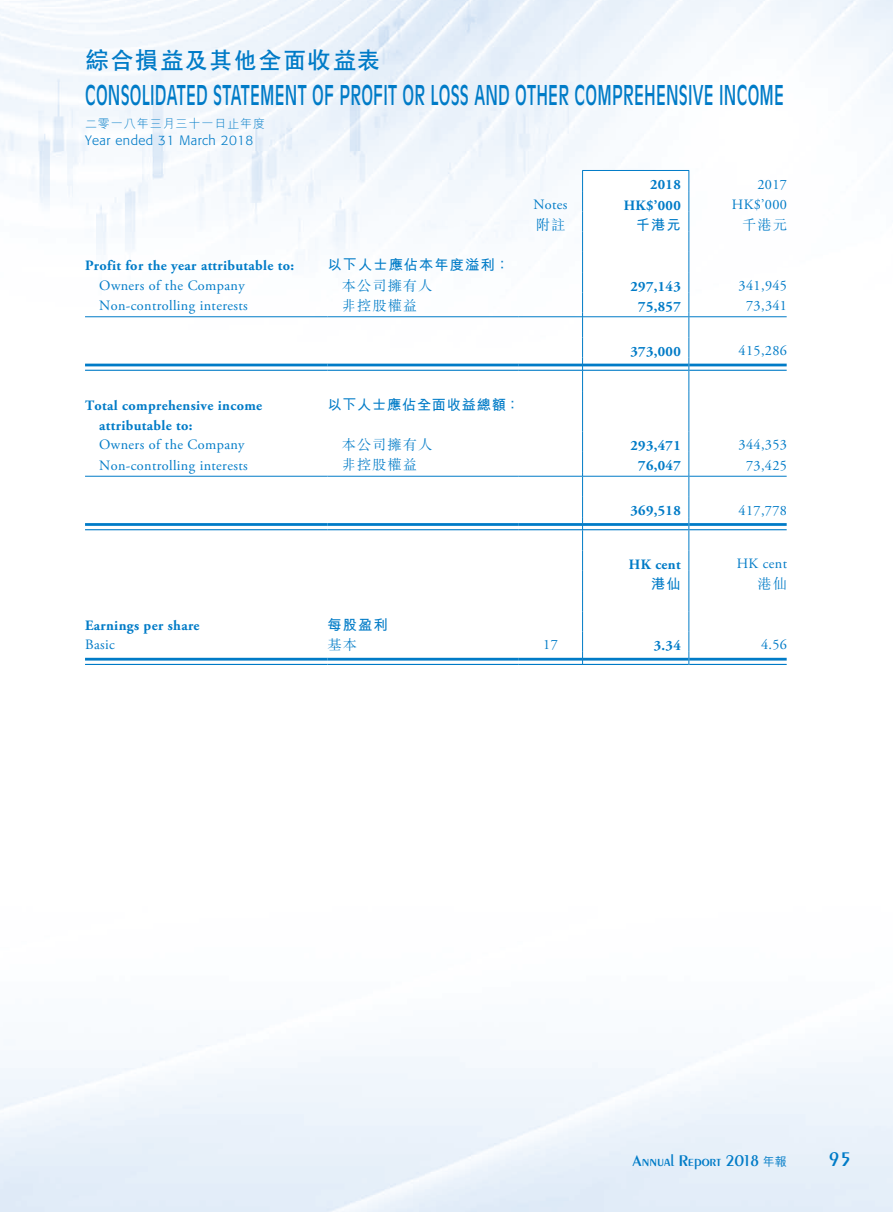
<style>
.page{position:relative;width:893px;height:1212px;background:#fff}
.page>*{position:absolute;margin:0;border:0;box-sizing:border-box;transform-origin:0 0}
.t1{font:27px "Antique Olive Std";letter-spacing:.015em;color:#007bc7;scale:.6 1}
.t2{font:700 24px "C Hei 2 HK";letter-spacing:.03em;color:#007bc7}
.t3{font:600 21px "Peignot LT Std";color:#007bc7}
.t4{font:600 16.5px "Peignot LT Std";color:#007bc7}
.t5{font:14.25px "Adobe Garamond Pro";letter-spacing:.025em;color:#007bc7}
.t6{font:700 14.25px/20.2px "Adobe Garamond Pro";letter-spacing:.025em;color:#007bc7}
.t7{font:300 14.25px "M Sung HK";letter-spacing:.075em;color:#007bc7}
.t8{font:700 14.25px "M Hei HK";letter-spacing:.075em;color:#007bc7}
.t9{font:700 14.25px "M Hei HK";letter-spacing:.05em;color:#007bc7}
.t10{font:300 13.5px "Formata";letter-spacing:.03em;color:#007bc7}
.t11{font:300 12px "M Hei HK";letter-spacing:.08em;color:#007bc7}
.s1{font-family:"M Hei HK";font-weight:500;font-size:12px}
</style>
<div class="page">
<img style="left:0;top:0;width:893px;height:1212px">
<svg style="left:583px;top:171px;width:105px;height:493px"></svg>
<hr style="left:582px;top:170px;width:107px;height:1px;background:#007bc7">
<svg style="left:582px;top:171px;width:1px;height:220px"></svg>
<hr style="left:582px;top:391px;width:1px;height:41px;background:#007bc7">
<svg style="left:582px;top:432px;width:1px;height:233px"></svg>
<svg style="left:688px;top:171px;width:1px;height:220px"></svg>
<hr style="left:688px;top:391px;width:1px;height:41px;background:#007bc7">
<svg style="left:688px;top:432px;width:1px;height:233px"></svg>
<hr style="left:85px;top:316px;width:242px;height:1px;background:#007bc7">
<hr style="left:327px;top:316px;width:192px;height:1px;background:#007bc7">
<hr style="left:519px;top:316px;width:63px;height:1px;background:#007bc7">
<hr style="left:583px;top:316px;width:105px;height:1px;background:#007bc7">
<hr style="left:689px;top:316px;width:98px;height:1px;background:#007bc7">
<hr style="left:85px;top:364px;width:242px;height:2px;background:#007bc7">
<hr style="left:85px;top:370px;width:242px;height:1px;background:#007bc7">
<hr style="left:327px;top:364px;width:192px;height:2px;background:#007bc7">
<hr style="left:327px;top:370px;width:192px;height:1px;background:#007bc7">
<hr style="left:519px;top:364px;width:63px;height:2px;background:#007bc7">
<hr style="left:519px;top:370px;width:63px;height:1px;background:#007bc7">
<hr style="left:583px;top:364px;width:105px;height:2px;background:#007bc7">
<hr style="left:583px;top:370px;width:105px;height:1px;background:#007bc7">
<hr style="left:689px;top:364px;width:98px;height:2px;background:#007bc7">
<hr style="left:689px;top:370px;width:98px;height:1px;background:#007bc7">
<hr style="left:85px;top:476px;width:242px;height:1px;background:#007bc7">
<hr style="left:327px;top:476px;width:192px;height:1px;background:#007bc7">
<hr style="left:519px;top:476px;width:63px;height:1px;background:#007bc7">
<hr style="left:583px;top:476px;width:105px;height:1px;background:#007bc7">
<hr style="left:689px;top:476px;width:98px;height:1px;background:#007bc7">
<hr style="left:85px;top:523px;width:242px;height:3px;background:#007bc7">
<hr style="left:85px;top:529px;width:242px;height:1px;background:#007bc7">
<hr style="left:327px;top:523px;width:192px;height:3px;background:#007bc7">
<hr style="left:327px;top:529px;width:192px;height:1px;background:#007bc7">
<hr style="left:519px;top:523px;width:63px;height:3px;background:#007bc7">
<hr style="left:519px;top:529px;width:63px;height:1px;background:#007bc7">
<hr style="left:583px;top:523px;width:105px;height:3px;background:#007bc7">
<hr style="left:583px;top:529px;width:105px;height:1px;background:#007bc7">
<hr style="left:689px;top:523px;width:98px;height:3px;background:#007bc7">
<hr style="left:689px;top:529px;width:98px;height:1px;background:#007bc7">
<hr style="left:85px;top:658px;width:242px;height:2px;background:#007bc7">
<hr style="left:85px;top:664px;width:242px;height:1px;background:#007bc7">
<hr style="left:327px;top:658px;width:192px;height:2px;background:#007bc7">
<hr style="left:327px;top:664px;width:192px;height:1px;background:#007bc7">
<hr style="left:519px;top:658px;width:63px;height:2px;background:#007bc7">
<hr style="left:519px;top:664px;width:63px;height:1px;background:#007bc7">
<hr style="left:583px;top:658px;width:105px;height:2px;background:#007bc7">
<hr style="left:583px;top:664px;width:105px;height:1px;background:#007bc7">
<hr style="left:689px;top:658px;width:98px;height:2px;background:#007bc7">
<hr style="left:689px;top:664px;width:98px;height:1px;background:#007bc7">
<h2 class="t2" style="left:85px;top:43px;width:297px">綜合損益及其他全面收益表</h2>
<h1 class="t1" style="left:85px;top:79px;width:1166px">CONSOLIDATED STATEMENT OF PROFIT OR LOSS AND OTHER COMPREHENSIVE INCOME</h1>
<p class="t11" style="left:85px;top:115px;width:182px">二零一八年三月三十一日止年度</p>
<p class="t10" style="left:85px;top:132px;width:170px">Year ended 31 March 2018</p>
<p class="t6" style="left:650px;top:175px;width:32px">2018</p>
<p class="t5" style="left:757px;top:176px;width:31px">2017</p>
<p class="t5" style="left:533px;top:196px;width:36px">Notes</p>
<p class="t6" style="left:624px;top:195px;width:58px">HK$’000</p>
<p class="t5" style="left:732px;top:196px;width:57px">HK$’000</p>
<p class="t7" style="left:536px;top:215px;width:31px">附註</p>
<p class="t8" style="left:636px;top:214px;width:46px">千港元</p>
<p class="t7" style="left:742px;top:215px;width:46px">千港元</p>
<p class="t6" style="left:85px;top:256px;width:211px">Profit for the year attributable to:</p>
<p class="t8" style="left:327px;top:255px;width:183px">以下人士應佔本年度溢利：</p>
<p class="t5" style="left:99px;top:277px;width:147px">Owners of the Company</p>
<p class="t7" style="left:342px;top:275px;width:92px">本公司擁有人</p>
<p class="t6" style="left:631px;top:276px;width:52px">297,143</p>
<p class="t5" style="left:739px;top:277px;width:50px">341,945</p>
<p class="t5" style="left:99px;top:297px;width:150px">Non-controlling interests</p>
<p class="t7" style="left:342px;top:296px;width:77px">非控股權益</p>
<p class="t6" style="left:638px;top:296px;width:44px">75,857</p>
<p class="t5" style="left:746px;top:297px;width:42px">73,341</p>
<p class="t6" style="left:630px;top:341px;width:52px">373,000</p>
<p class="t5" style="left:739px;top:342px;width:50px">415,286</p>
<p class="t6" style="left:99px;top:395px;width:164px;text-indent:-14px">Total comprehensive income attributable to:</p>
<p class="t9" style="left:327px;top:394px;width:194px">以下人士應佔全面收益總額：</p>
<p class="t5" style="left:99px;top:436px;width:147px">Owners of the Company</p>
<p class="t7" style="left:342px;top:435px;width:92px">本公司擁有人</p>
<p class="t6" style="left:630px;top:436px;width:52px">293,471</p>
<p class="t5" style="left:739px;top:436px;width:50px">344,353</p>
<p class="t5" style="left:99px;top:457px;width:150px">Non-controlling interests</p>
<p class="t7" style="left:342px;top:455px;width:77px">非控股權益</p>
<p class="t6" style="left:638px;top:456px;width:44px">76,047</p>
<p class="t5" style="left:746px;top:457px;width:42px">73,425</p>
<p class="t6" style="left:630px;top:501px;width:52px">369,518</p>
<p class="t5" style="left:739px;top:502px;width:50px">417,778</p>
<p class="t6" style="left:629px;top:555px;width:53px">HK cent</p>
<p class="t5" style="left:737px;top:555px;width:52px">HK cent</p>
<p class="t8" style="left:651px;top:574px;width:31px">港仙</p>
<p class="t7" style="left:757px;top:574px;width:31px">港仙</p>
<p class="t6" style="left:85px;top:615px;width:116px">Earnings per share</p>
<p class="t8" style="left:327px;top:614px;width:62px">每股盈利</p>
<p class="t5" style="left:85px;top:636px;width:31px">Basic</p>
<p class="t7" style="left:327px;top:635px;width:31px">基本</p>
<p class="t5" style="left:543px;top:636px;width:16px">17</p>
<p class="t6" style="left:654px;top:636px;width:28px">3.34</p>
<p class="t5" style="left:761px;top:636px;width:28px">4.56</p>
<p class="t4" style="left:633px;top:1151px;width:156px">Annual Report 2018 <span class="s1">年報</span></p>
<h3 class="t3" style="left:828px;top:1147px;width:25px">95</h3>
</div>
